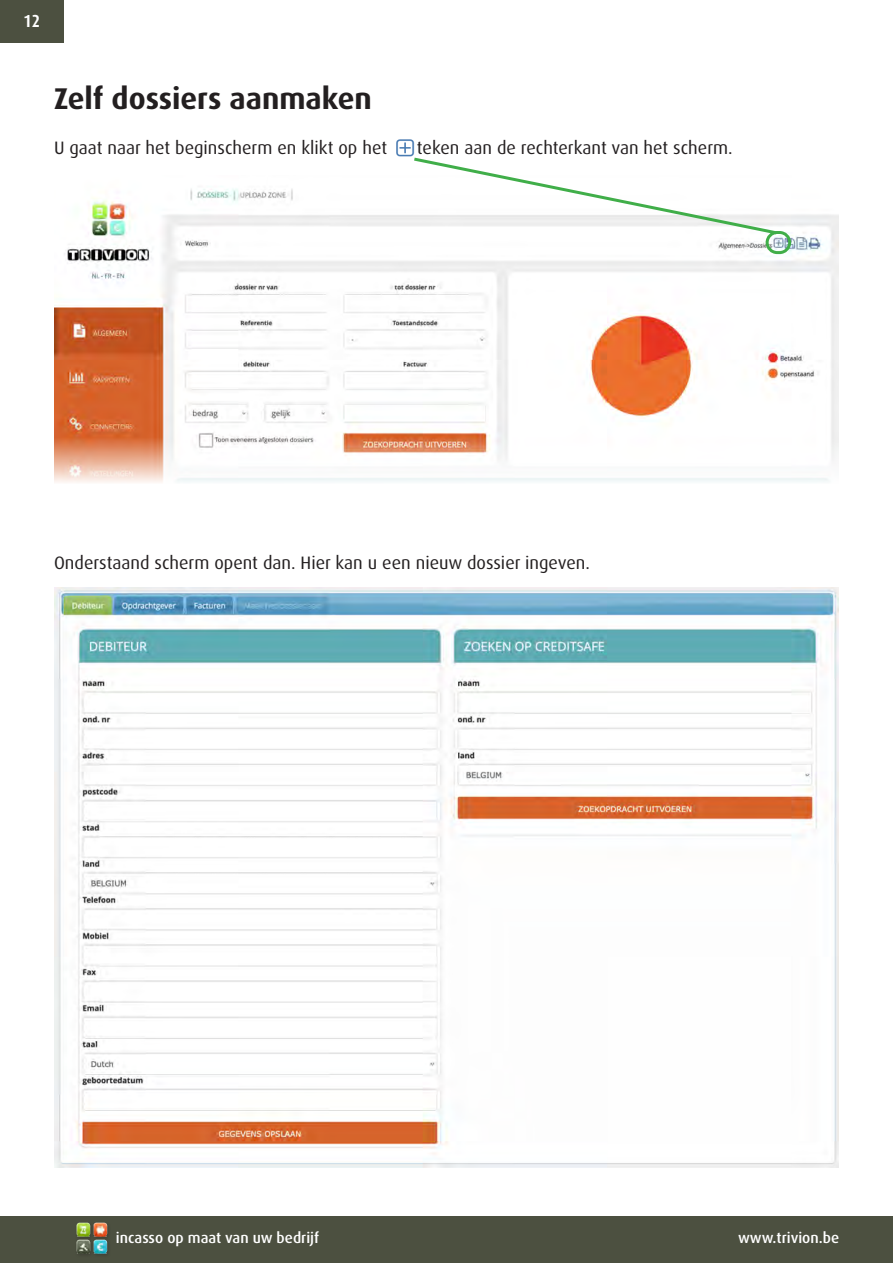
<style>
.page{position:relative;width:893px;height:1263px;background:#fff}
.page>*{position:absolute;margin:0;border:0;box-sizing:border-box;transform-origin:0 0}
.t1{font:700 30px "Dax Pro";color:#231f20}
.t2{font:18px "Dax Pro";color:#231f20}
.t3{font:700 condensed 17.4px "Dax Pro";color:#fff}
.t4{font:500 15px "Dax Pro";color:#fff}
</style>
<div class="page">
<div style="left:0;top:1216px;width:893px;height:47px;background:#4c5040"></div>
<div style="left:92px;top:1221px;width:19px;height:20px;background:#231f20;opacity:.3"></div>
<img style="left:95px;top:1223px;width:12px;height:14px">
<div style="left:92px;top:1238px;width:19px;height:20px;background:#231f20;opacity:.3"></div>
<img style="left:95px;top:1240px;width:12px;height:14px">
<div style="left:75px;top:1238px;width:20px;height:20px;background:#231f20;opacity:.3"></div>
<img style="left:77px;top:1241px;width:13px;height:13px">
<div style="left:75px;top:1221px;width:20px;height:20px;background:#231f20;opacity:.3"></div>
<img style="left:76px;top:1223px;width:14px;height:14px">
<div style="left:0;top:0;width:64px;height:43px;background:#4c5040"></div>
<img style="left:54px;top:189px;width:785px;height:294px">
<div style="left:766px;top:231px;width:25px;height:23px;border:3px solid #40ae49;border-radius:10px"></div>
<img style="left:54px;top:588px;width:785px;height:580px">
<img style="left:396px;top:139px;width:19px;height:18px">
<svg style="left:411px;top:156px;width:369px;height:80px"></svg>
<p class="t3" style="left:24px;top:10px;width:18px">12</p>
<p class="t1" style="left:54px;top:79px;width:319px">Zelf dossiers aanmaken</p>
<p class="t2" style="left:54px;top:136px;width:335px">U gaat naar het beginscherm en klikt op het</p>
<p class="t2" style="left:417px;top:136px;width:317px">teken aan de rechterkant van het scherm.</p>
<p class="t2" style="left:54px;top:551px;width:538px">Onderstaand scherm opent dan. Hier kan u een nieuw dossier ingeven.</p>
<p class="t4" style="left:116px;top:1228px;width:205px">incasso op maat van uw bedrijf</p>
<p class="t4" style="left:738px;top:1228px;width:102px">www.trivion.be</p>
</div>
